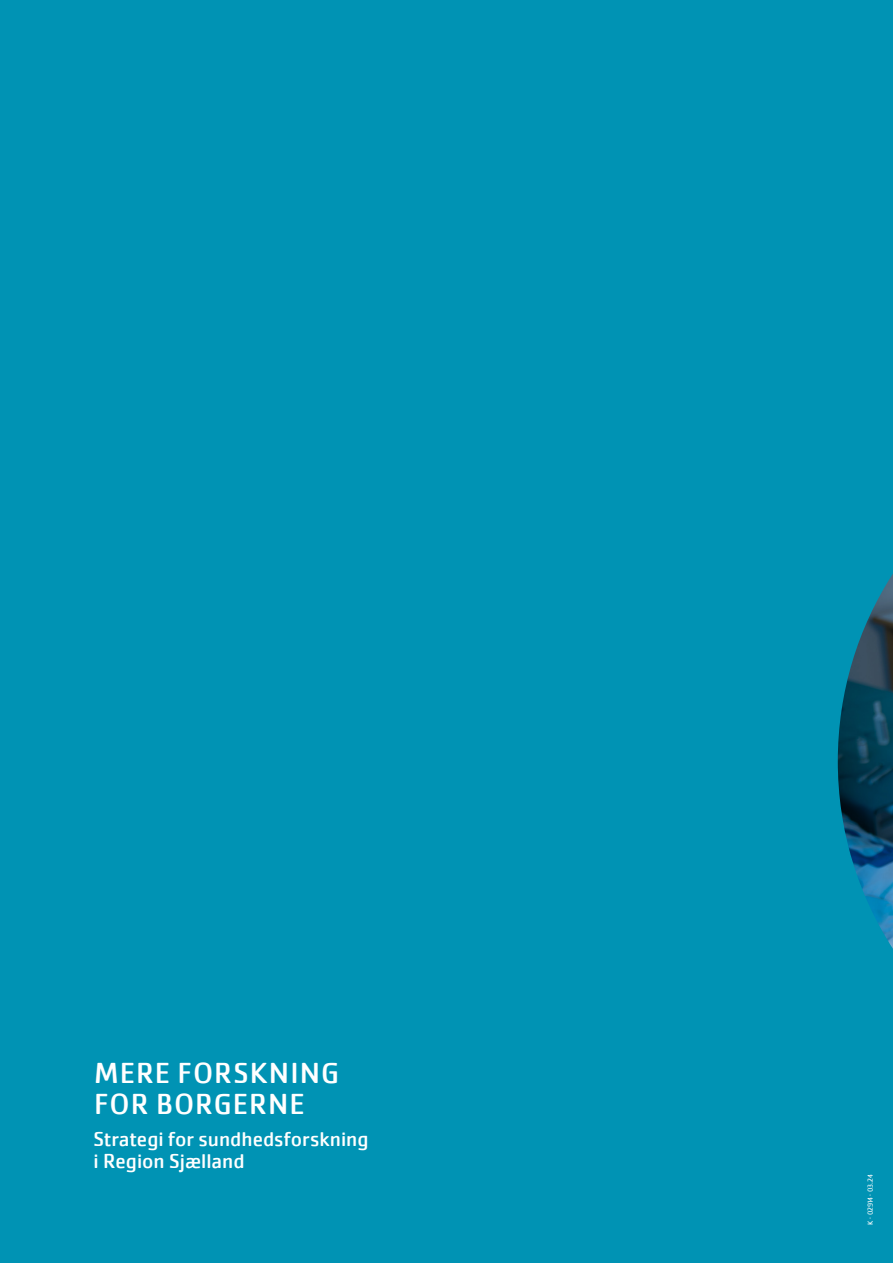
<style>
.page{position:relative;width:893px;height:1263px;background:#0093b4}
.page>*{position:absolute;margin:0;border:0;box-sizing:border-box;transform-origin:0 0}
.t1{font:30px/31.5px "Cachet Pro";letter-spacing:.035em;color:#fff}
.t2{font:21px/22.5px "Cachet Pro";color:#fff}
.t3{font:7.5px "Cachet Pro";letter-spacing:-.005em;color:#fff}
</style>
<div class="page">
<img style="left:838px;top:574px;width:55px;height:375px">
<h1 class="t1" style="left:94px;top:1057px;width:247px">MERE FORSKNING<br>FOR BORGERNE</h1>
<p class="t2" style="left:94px;top:1128px;width:277px">Strategi for sundhedsforskning i Region Sjælland</p>
<p class="t3" style="left:866px;top:1225px;width:52px;rotate:-90deg">K · 02914 · 03.24</p>
</div>
